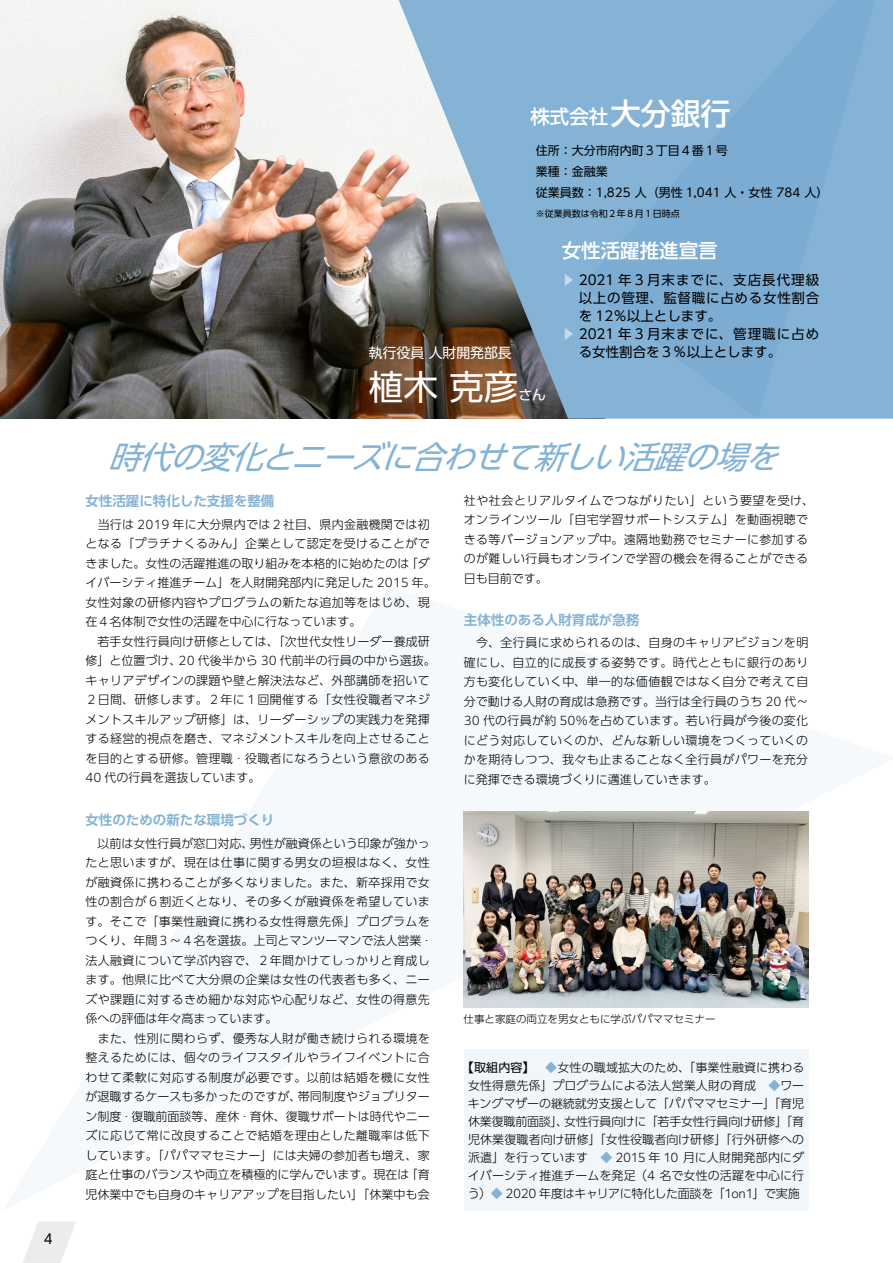
<style>
.page{position:relative;width:893px;height:1263px;background:#fff}
.page>*{position:absolute;margin:0;border:0;box-sizing:border-box;transform-origin:0 0}
.t1{font:34.5px "UD Shin Go Pr 6 N";color:#fff}
.t2{font:italic 31.5px "PUD Shin Go Pr 6 N";color:#84b3d5}
.t3{font:500 19.5px "UD Shin Go Pr 6 N";color:#fff}
.t4{font:13.8px "UD Shin Go Pr 6 N";color:#fff}
.t5{font:700 13.5px "PUD Shin Go Pr 6 N De";color:#84b3d5}
.t6{font:13.5px "UD Shin Go Pr 6 N";letter-spacing:.075em;color:#000}
.t7{font:13.5px "UD Shin Go Pr 6 N";color:#000}
.t8{font:13.5px "UD Shin Go Pr 6 N";letter-spacing:.055em;color:#000}
.t9{font:13.5px "UD Shin Go Pro";color:#000}
.t10{font:300 12px/19.5px "PUD Shin Go Pr 6 N";letter-spacing:.025em;color:#000}
.t11{font:300 12px/18px "PUD Shin Go Pr 6 N";letter-spacing:-.005em;color:#000;text-align:center}
.t12{font:12px/21px "UD Shin Go Pr 6 N";color:#000}
.t13{font:300 10.5px "PUD Shin Go Pr 6 N";color:#000}
.t14{font:9px "UD Shin Go Pr 6 N";color:#000}
.s1{font-size:30px}
.s2{color:#c4d9eb}
.s3{font-weight:400}
.s4{color:#84b3d5}
</style>
<div class="page">
<img style="left:0;top:0;width:399px;height:419px">
<svg style="left:399px;top:0;width:182px;height:419px;fill:#84b3d5"></svg>
<div style="left:581px;top:0;width:312px;height:419px;background:#84b3d5"></div>
<svg style="left:23px;top:1222px;width:53px;height:41px"></svg>
<div style="left:464px;top:1049px;width:344px;height:162px;background:#f1f6fb"></div>
<img style="left:464px;top:812px;width:344px;height:195px">
<p class="t9" style="left:44px;top:1227px;width:10px">4</p>
<h3 class="t3" style="left:530px;top:101px;width:202px">株式会社<span class="s1">大分銀行</span></h3>
<p class="t12" style="left:536px;top:140px;width:294px">住所：大分市府内町３丁目４番１号<br>業種：金融業<br>従業員数：1,825 人（男性 1,041 人・女性 784 人）</p>
<p class="t14" style="left:536px;top:206px;width:145px">※従業員数は令和２年８月１日時点</p>
<p class="t4" style="left:369px;top:341px;width:144px">執行役員 人財開発部長</p>
<h1 class="t1" style="left:369px;top:359px;width:151px">植木 克彦</h1>
<p class="t4" style="left:518px;top:383px;width:29px">さん</p>
<h3 class="t3" style="left:562px;top:235px;width:157px">女性活躍推進宣言</h3>
<p class="t6" style="left:562px;top:269px;width:259px"><span class="s2">▶</span> 2021 年３月末までに、支店長代理級</p>
<p class="t8" style="left:579px;top:287px;width:242px">以上の管理、監督職に占める女性割合</p>
<p class="t7" style="left:579px;top:305px;width:144px">を 12％以上とします。</p>
<p class="t6" style="left:562px;top:323px;width:259px"><span class="s2">▶</span> 2021 年３月末までに、管理職に占め</p>
<p class="t7" style="left:579px;top:341px;width:204px">る女性割合を３％以上とします。</p>
<h2 class="t2" style="left:108px;top:439px;width:689px">時代の変化とニーズに合わせて新しい活躍の場を</h2>
<p class="t5" style="left:85px;top:494px;width:191px">女性活躍に特化した支援を整備</p>
<p class="t10" style="left:85px;top:515px;width:352px">　当行は 2019 年に大分県内では２社目、県内金融機関では初となる「プラチナくるみん」企業として認定を受けることができました。女性の活躍推進の取り組みを本格的に始めたのは「ダイバーシティ推進チーム」を人財開発部内に発足した 2015 年。女性対象の研修内容やプログラムの新たな追加等をはじめ、現在４名体制で女性の活躍を中心に行なっています。<br>　若手女性行員向け研修としては、「次世代女性リーダー養成研修」と位置づけ、20 代後半から 30 代前半の行員の中から選抜。キャリアデザインの課題や壁と解決法など、外部講師を招いて<br>２日間、研修します。２年に１回開催する「女性役職者マネジメントスキルアップ研修」は、リーダーシップの実践力を発揮する経営的視点を磨き、マネジメントスキルを向上させることを目的とする研修。管理職・役職者になろうという意欲のある<br>40 代の行員を選抜しています。</p>
<p class="t5" style="left:85px;top:813px;width:191px">女性のための新たな環境づくり</p>
<p class="t10" style="left:85px;top:834px;width:349px">　以前は女性行員が窓口対応、男性が融資係という印象が強かったと思いますが、現在は仕事に関する男女の垣根はなく、女性が融資係に携わることが多くなりました。また、新卒採用で女性の割合が６割近くとなり、その多くが融資係を希望しています。そこで「事業性融資に携わる女性得意先係」プログラムをつくり、年間３〜４名を選抜。上司とマンツーマンで法人営業・法人融資について学ぶ内容で、２年間かけてしっかりと育成します。他県に比べて大分県の企業は女性の代表者も多く、ニーズや課題に対するきめ細かな対応や心配りなど、女性の得意先係への評価は年々高まっています。<br>　また、性別に関わらず、優秀な人財が働き続けられる環境を整えるためには、個々のライフスタイルやライフイベントに合わせて柔軟に対応する制度が必要です。以前は結婚を機に女性が退職するケースも多かったのですが、帯同制度やジョブリターン制度・復職前面談等、産休・育休、復職サポートは時代やニーズに応じて常に改良することで結婚を理由とした離職率は低下しています。「パパママセミナー」には夫婦の参加者も増え、家庭と仕事のバランスや両立を積極的に学んでいます。現在は「育児休業中でも自身のキャリアアップを目指したい」「休業中も会</p>
<p class="t10" style="left:464px;top:491px;width:352px">社や社会とリアルタイムでつながりたい」という要望を受け、オンラインツール「自宅学習サポートシステム」を動画視聴できる等バージョンアップ中。遠隔地勤務でセミナーに参加するのが難しい行員もオンラインで学習の機会を得ることができる日も目前です。</p>
<p class="t5" style="left:464px;top:612px;width:177px">主体性のある人財育成が急務</p>
<p class="t10" style="left:464px;top:633px;width:346px">　今、全行員に求められるのは、自身のキャリアビジョンを明確にし、自立的に成長する姿勢です。時代とともに銀行のあり方も変化していく中、単一的な価値観ではなく自分で考えて自分で動ける人財の育成は急務です。当行は全行員のうち 20 代～<br>30 代の行員が約 50％を占めています。若い行員が今後の変化にどう対応していくのか、どんな新しい環境をつくっていくのかを期待しつつ、我々も止まることなく全行員がパワーを充分に発揮できる環境づくりに邁進していきます。</p>
<p class="t13" style="left:463px;top:1011px;width:253px">仕事と家庭の両立を男女ともに学ぶパパママセミナー</p>
<p class="t11" style="left:462px;top:1058px;width:344px"><span class="s3">【取組内容】　</span><span class="s4">◆</span>女性の職域拡大のため、「事業性融資に携わる女性得意先係」プログラムによる法人営業人財の育成　<span class="s4">◆</span>ワーキングマザーの継続就労支援として「パパママセミナー」「育児休業復職前面談」、女性行員向けに「若手女性行員向け研修」「育児休業復職者向け研修」「女性役職者向け研修」「行外研修への派遣」を行っています　<span class="s4">◆</span> 2015 年 10 月に人財開発部内にダイバーシティ推進チームを発足（4 名で女性の活躍を中心に行う）<span class="s4">◆</span> 2020 年度はキャリアに特化した面談を「1on1」で実施</p>
</div>
